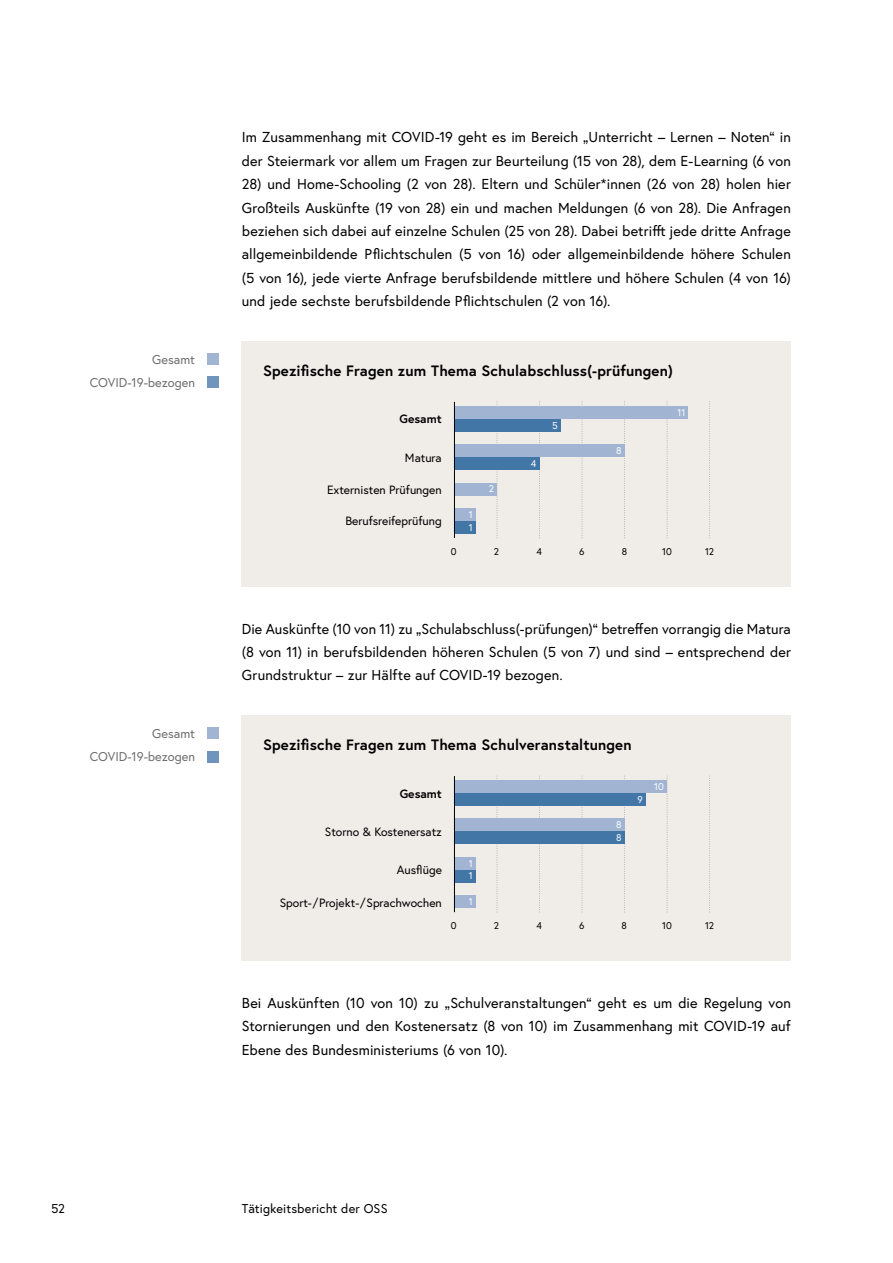
<style>
.page{position:relative;width:893px;height:1263px;background:#fff}
.page>*{position:absolute;margin:0;border:0;box-sizing:border-box;transform-origin:0 0}
.t1{font:700 15px "Europa Austria";letter-spacing:.01em;color:#000}
.p_Abstand_danach{font:14.4px/23.4px "Europa Austria";letter-spacing:.01em;color:#000;text-align:justify}
.t2{font:12.75px/23.4px "Europa Austria";color:#6f6f6e;text-align:right}
.t3{font:12.75px "Europa Austria";letter-spacing:.01em;color:#000}
.t4{font:12px "Europa Austria";color:#000}
.t5{font:700 12px "Europa Austria";color:#000}
.t6{font:9.75px "Europa Austria";color:#000}
.t7{font:9.75px/12.8px "Europa Austria";color:#fff}
</style>
<div class="page">
<div style="left:242px;top:341px;width:549px;height:246px;background:#f0ece8"></div>
<div style="left:207px;top:353px;width:11px;height:12px;background:#a1b4d2"></div>
<div style="left:207px;top:376px;width:11px;height:12px;background:#7194bc"></div>
<svg style="left:497px;top:404px;width:1px;height:134px"></svg>
<svg style="left:539px;top:402px;width:1px;height:136px"></svg>
<svg style="left:582px;top:404px;width:1px;height:134px"></svg>
<svg style="left:624px;top:402px;width:1px;height:136px"></svg>
<svg style="left:667px;top:402px;width:1px;height:136px"></svg>
<svg style="left:709px;top:402px;width:1px;height:136px"></svg>
<div style="left:454px;top:406px;width:234px;height:13px;background:#a1b4d2"></div>
<div style="left:454px;top:419px;width:107px;height:13px;background:#4176a7"></div>
<div style="left:454px;top:444px;width:171px;height:13px;background:#a1b4d2"></div>
<div style="left:454px;top:457px;width:85px;height:13px;background:#4176a7"></div>
<div style="left:454px;top:483px;width:43px;height:12px;background:#a1b4d2"></div>
<div style="left:454px;top:508px;width:22px;height:13px;background:#a1b4d2"></div>
<div style="left:454px;top:521px;width:22px;height:13px;background:#4176a7"></div>
<hr style="left:454px;top:402px;width:1px;height:136px;background:#000">
<div style="left:242px;top:715px;width:549px;height:246px;background:#f0ece8"></div>
<div style="left:207px;top:727px;width:11px;height:12px;background:#a1b4d2"></div>
<div style="left:207px;top:751px;width:11px;height:11px;background:#7194bc"></div>
<svg style="left:497px;top:776px;width:1px;height:136px"></svg>
<svg style="left:539px;top:776px;width:1px;height:136px"></svg>
<svg style="left:582px;top:776px;width:1px;height:136px"></svg>
<svg style="left:624px;top:776px;width:1px;height:136px"></svg>
<svg style="left:667px;top:776px;width:1px;height:136px"></svg>
<svg style="left:709px;top:776px;width:1px;height:136px"></svg>
<div style="left:454px;top:780px;width:213px;height:13px;background:#a1b4d2"></div>
<div style="left:454px;top:793px;width:192px;height:13px;background:#4176a7"></div>
<div style="left:454px;top:819px;width:171px;height:12px;background:#a1b4d2"></div>
<div style="left:454px;top:831px;width:171px;height:13px;background:#4176a7"></div>
<div style="left:454px;top:895px;width:22px;height:13px;background:#a1b4d2"></div>
<div style="left:454px;top:857px;width:22px;height:13px;background:#a1b4d2"></div>
<div style="left:454px;top:870px;width:22px;height:12px;background:#4176a7"></div>
<hr style="left:454px;top:776px;width:1px;height:136px;background:#000">
<p class="p_Abstand_danach" style="left:242px;top:125px;width:550px">Im Zusammenhang mit COVID-19 geht es im Bereich „Unterricht – Lernen – Noten“ in der Steiermark vor allem um Fragen zur Beurteilung (15 von 28), dem E-Learning (6 von</p>
<p class="p_Abstand_danach" style="left:242px;top:172px;width:551px">28) und Home-Schooling (2 von 28). Eltern und Schüler*innen (26 von 28) holen hier Großteils Auskünfte (19 von 28) ein und machen Meldungen (6 von 28). Die Anfragen beziehen sich dabei auf einzelne Schulen (25 von 28). Dabei betrifft jede dritte Anfrage allgemeinbildende Pflichtschulen (5 von 16) oder allgemeinbildende höhere Schulen (5 von 16), jede vierte Anfrage berufsbildende mittlere und höhere Schulen (4 von 16) und jede sechste berufsbildende Pflichtschulen (2 von 16).</p>
<p class="t2" style="left:90px;top:347px;width:107px">Gesamt<br>COVID-19-bezogen</p>
<p class="t1" style="left:263px;top:360px;width:411px">Spezifische Fragen zum Thema Schulabschluss(-prüfungen)</p>
<p class="t5" style="left:399px;top:411px;width:44px">Gesamt</p>
<p class="t4" style="left:405px;top:450px;width:38px">Matura</p>
<p class="t4" style="left:327px;top:482px;width:116px">Externisten Prüfungen</p>
<p class="t4" style="left:345px;top:514px;width:98px">Berufsreifeprüfung</p>
<p class="t7" style="left:469px;top:508px;width:5px">1<br>1</p>
<p class="t7" style="left:489px;top:482px;width:7px">2</p>
<p class="t7" style="left:531px;top:457px;width:7px">4</p>
<p class="t7" style="left:552px;top:419px;width:7px">5</p>
<p class="t7" style="left:616px;top:444px;width:7px">8</p>
<p class="t7" style="left:677px;top:406px;width:9px">11</p>
<p class="t6" style="left:451px;top:545px;width:7px">0</p>
<p class="t6" style="left:494px;top:545px;width:7px">2</p>
<p class="t6" style="left:536px;top:545px;width:7px">4</p>
<p class="t6" style="left:579px;top:545px;width:7px">6</p>
<p class="t6" style="left:622px;top:545px;width:7px">8</p>
<p class="t6" style="left:662px;top:545px;width:11px">10</p>
<p class="t6" style="left:705px;top:545px;width:11px">12</p>
<p class="p_Abstand_danach" style="left:242px;top:617px;width:551px">Die Auskünfte (10 von 11) zu „Schulabschluss(-prüfungen)“ betreffen vorrangig die Matura (8 von 11) in berufsbildenden höheren Schulen (5 von 7) und sind – entsprechend der Grundstruktur – zur Hälfte auf COVID-19 bezogen.</p>
<p class="t2" style="left:90px;top:721px;width:107px">Gesamt<br>COVID-19-bezogen</p>
<p class="t1" style="left:263px;top:734px;width:370px">Spezifische Fragen zum Thema Schulveranstaltungen</p>
<p class="t5" style="left:400px;top:785px;width:44px">Gesamt</p>
<p class="t4" style="left:325px;top:824px;width:118px">Storno &amp; Kostenersatz</p>
<p class="t4" style="left:397px;top:862px;width:47px">Ausflüge</p>
<p class="t4" style="left:280px;top:895px;width:164px">Sport-/Projekt-/Sprachwochen</p>
<p class="t7" style="left:469px;top:857px;width:5px">1<br>1</p>
<p class="t7" style="left:469px;top:895px;width:5px">1</p>
<p class="t7" style="left:616px;top:818px;width:7px">8<br>8</p>
<p class="t7" style="left:637px;top:793px;width:7px">9</p>
<p class="t7" style="left:654px;top:780px;width:11px">10</p>
<p class="t6" style="left:451px;top:919px;width:7px">0</p>
<p class="t6" style="left:494px;top:919px;width:7px">2</p>
<p class="t6" style="left:536px;top:919px;width:7px">4</p>
<p class="t6" style="left:579px;top:919px;width:7px">6</p>
<p class="t6" style="left:622px;top:919px;width:7px">8</p>
<p class="t6" style="left:662px;top:919px;width:11px">10</p>
<p class="t6" style="left:705px;top:919px;width:11px">12</p>
<p class="p_Abstand_danach" style="left:242px;top:991px;width:551px">Bei Auskünften (10 von 10) zu „Schulveranstaltungen“ geht es um die Regelung von Stornierungen und den Kostenersatz (8 von 10) im Zusammenhang mit COVID-19 auf Ebene des Bundesministeriums (6 von 10).</p>
<p class="t3" style="left:51px;top:1200px;width:16px">52</p>
<p class="t3" style="left:242px;top:1200px;width:147px">Tätigkeitsbericht der OSS</p>
</div>
